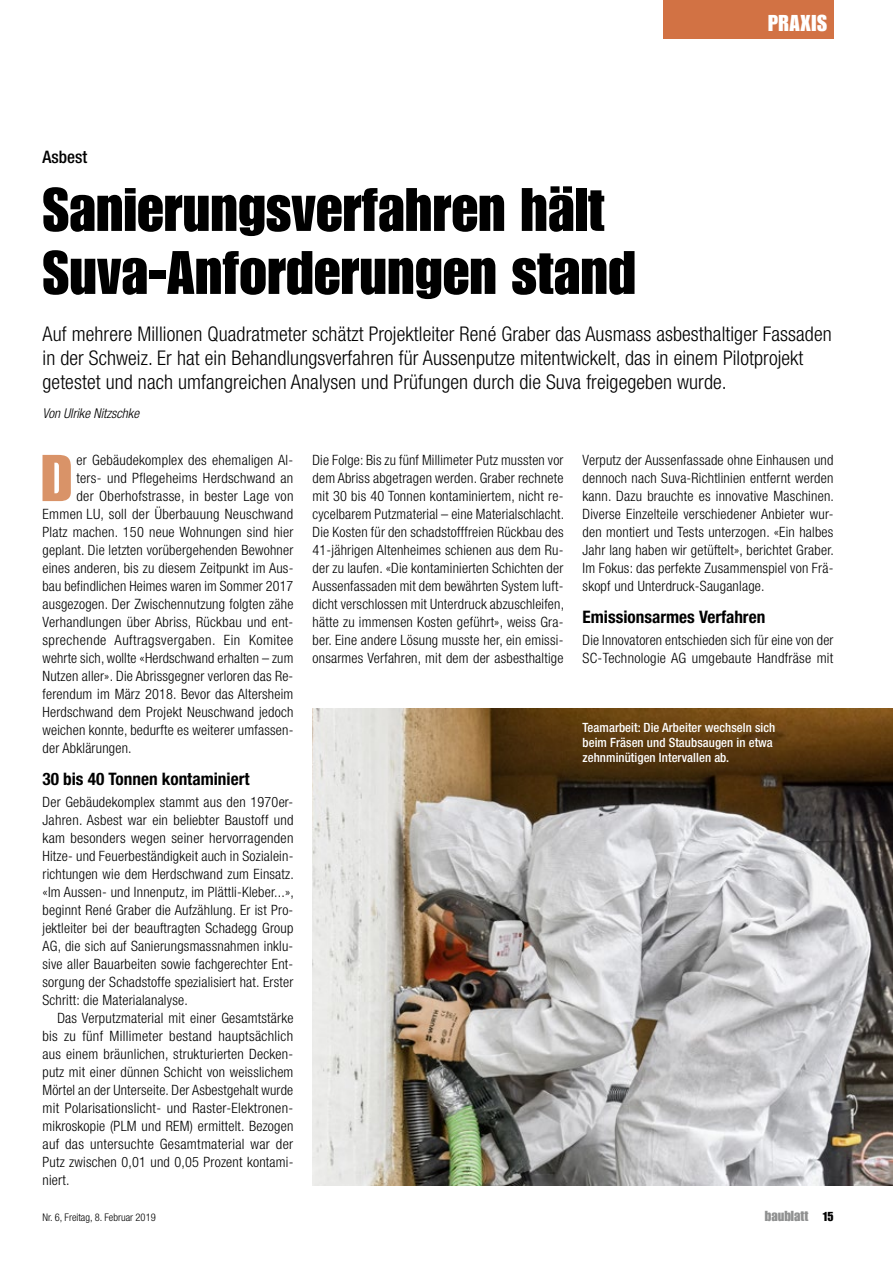
<style>
.page{position:relative;width:893px;height:1263px;background:#fff}
.page>*{position:absolute;margin:0;border:0;box-sizing:border-box;transform-origin:0 0}
.t1{font:64.65px "Impact LT Std";color:#d99368}
.t2{font:60px/63px "Impact LT Std";color:#000}
.t3{font:22.5px "Impact LT Std";letter-spacing:.025em;color:#fff}
.t4{font:300 condensed 20.25px/24px "Helvetica Neue LT Pro";letter-spacing:.005em;color:#000}
.t5{font:700 condensed 17.25px "Helvetica Neue LT Pro";color:#000}
.t6{font:500 condensed 17.25px "Helvetica Neue LT Pro";color:#000}
.t7{font:300 condensed 14.25px/18px "Helvetica Neue LT Pro";letter-spacing:.015em;color:#000;text-align:justify}
.t8{font:14.25px "Impact LT Std";color:#909191}
.t9{font:italic 300 condensed 13.5px "Helvetica Neue LT Pro";color:#000}
.t10{font:500 condensed 12.75px/15px "Helvetica Neue LT Pro";letter-spacing:.005em;color:#fff}
.t11{font:300 condensed 10.5px "Helvetica Neue LT Pro";color:#000}
.s1{font-size:12.75px;color:#000}
</style>
<div class="page">
<div style="left:663px;top:0;width:170px;height:38px;background:#d27244"></div>
<img style="left:313px;top:708px;width:580px;height:477px">
<h3 class="t3" style="left:768px;top:10px;width:61px">PRAXIS</h3>
<p class="t6" style="left:43px;top:147px;width:46px">Asbest</p>
<h2 class="t2" style="left:43px;top:177px;width:595px">Sanierungsverfahren hält<br>Suva-Anforderungen stand</h2>
<p class="t4" style="left:43px;top:322px;width:791px">Auf mehrere Millionen Quadratmeter schätzt Projektleiter René Graber das Ausmass asbesthaltiger Fassaden in der Schweiz. Er hat ein Behandlungsverfahren für Aussenputze mitentwickelt, das in einem Pilotprojekt getestet und nach umfangreichen Analysen und Prüfungen durch die Suva freigegeben wurde.</p>
<p class="t9" style="left:43px;top:405px;width:98px">Von Ulrike Nitzschke</p>
<h1 class="t1" style="left:41px;top:441px;width:33px">D</h1>
<p class="t7" style="left:76px;top:451px;width:218px">er Gebäudekomplex des ehemaligen Al-</p>
<p class="t7" style="left:313px;top:451px;width:253px">Die Folge: Bis zu fünf Millimeter Putz mussten vor dem Abriss abgetragen werden. Graber rechnete mit 30 bis 40 Tonnen kontaminiertem, nicht re&shy;cycelbarem Putzmaterial – eine Materialschlacht.<br>Die Kosten für den schadstofffreien Rückbau des 41-jährigen Altenheimes schienen aus dem Ru&shy;der zu laufen. «Die kontaminierten Schichten der Aussenfassaden mit dem bewährten System luft&shy;dicht verschlossen mit Unterdruck abzuschleifen, hätte zu immensen Kosten geführt», weiss Gra&shy;ber. Eine andere Lösung musste her, ein emissi&shy;onsarmes Verfahren, mit dem der asbesthaltige</p>
<p class="t7" style="left:583px;top:451px;width:253px">Verputz der Aussenfassade ohne Einhausen und dennoch nach Suva-Richtlinien entfernt werden kann. Dazu brauchte es innovative Maschinen.<br>Diverse Einzelteile verschiedener Anbieter wur&shy;den montiert und Tests unterzogen. «Ein halbes Jahr lang haben wir getüftelt», berichtet Graber.<br>Im Fokus: das perfekte Zusammenspiel von Frä&shy;skopf und Unterdruck-Sauganlage.</p>
<p class="t7" style="left:76px;top:469px;width:218px">ters- und Pflegeheims Herdschwand an</p>
<p class="t7" style="left:76px;top:487px;width:218px">der Oberhofstrasse, in bester Lage von</p>
<p class="t7" style="left:43px;top:505px;width:252px">Emmen LU, soll der Überbauung Neuschwand</p>
<p class="t7" style="left:43px;top:523px;width:252px">Platz machen. 150 neue Wohnungen sind hier</p>
<p class="t7" style="left:43px;top:541px;width:252px">geplant. Die letzten vorübergehenden Bewohner</p>
<p class="t7" style="left:43px;top:559px;width:252px">eines anderen, bis zu diesem Zeitpunkt im Aus-</p>
<p class="t7" style="left:43px;top:577px;width:252px">bau befindlichen Heimes waren im Sommer 2017</p>
<p class="t7" style="left:43px;top:595px;width:252px">ausgezogen. Der Zwischennutzung folgten zähe</p>
<p class="t7" style="left:43px;top:613px;width:252px">Verhandlungen über Abriss, Rückbau und ent-</p>
<p class="t7" style="left:43px;top:631px;width:252px">sprechende Auftragsvergaben. Ein Komitee</p>
<p class="t7" style="left:43px;top:649px;width:252px">wehrte sich, wollte «Herdschwand erhalten – zum</p>
<p class="t7" style="left:43px;top:667px;width:252px">Nutzen aller». Die Abrissgegner verloren das Re-</p>
<p class="t7" style="left:43px;top:685px;width:252px">ferendum im März 2018. Bevor das Altersheim</p>
<p class="t7" style="left:43px;top:703px;width:252px">Herdschwand dem Projekt Neuschwand jedoch</p>
<p class="t7" style="left:43px;top:721px;width:252px">weichen konnte, bedurfte es weiterer umfassen-</p>
<p class="t7" style="left:43px;top:739px;width:91px">der Abklärungen.</p>
<p class="t5" style="left:43px;top:769px;width:208px">30 bis 40 Tonnen kontaminiert</p>
<p class="t7" style="left:43px;top:793px;width:253px">Der Gebäudekomplex stammt aus den 1970er-Jahren. Asbest war ein beliebter Baustoff und kam besonders wegen seiner hervorragenden Hitze- und Feuerbeständigkeit auch in Sozialein&shy;richtungen wie dem Herdschwand zum Einsatz. «Im Aussen- und Innenputz, im Plättli-Kleber...», beginnt René Graber die Aufzählung. Er ist Pro&shy;jektleiter bei der beauftragten Schadegg Group AG, die sich auf Sanierungsmassnahmen inklu&shy;sive aller Bauarbeiten sowie fachgerechter Ent&shy;sorgung der Schadstoffe spezialisiert hat. Erster Schritt: die Materialanalyse.</p>
<p class="t7" style="left:43px;top:1009px;width:252px;text-align:left;text-indent:15px">Das Verputzmaterial mit einer Gesamtstärke bis zu fünf Millimeter bestand hauptsächlich aus einem bräunlichen, strukturierten Decken&shy;putz mit einer dünnen Schicht von weisslichem Mörtel an der Unterseite. Der Asbestgehalt wurde mit Polarisationslicht- und Raster-Elektronen&shy;mikroskopie (PLM und REM) ermittelt. Bezogen auf das untersuchte Gesamtmaterial war der Putz zwischen 0,01 und 0,05 Prozent kontami&shy;niert.</p>
<p class="t5" style="left:583px;top:607px;width:184px">Emissionsarmes Verfahren</p>
<p class="t7" style="left:583px;top:631px;width:252px">Die Innovatoren entschieden sich für eine von der<br>SC-Technologie AG umgebaute Handfräse mit</p>
<p class="t10" style="left:583px;top:720px;width:194px">Teamarbeit: Die Arbeiter wechseln sich beim Fräsen und Staubsaugen in etwa zehnminütigen Intervallen ab.</p>
<p class="t11" style="left:43px;top:1211px;width:115px">Nr. 6, Freitag, 8. Februar 2019</p>
<p class="t8" style="left:765px;top:1208px;width:70px">baublatt <span class="s1">15</span></p>
</div>
